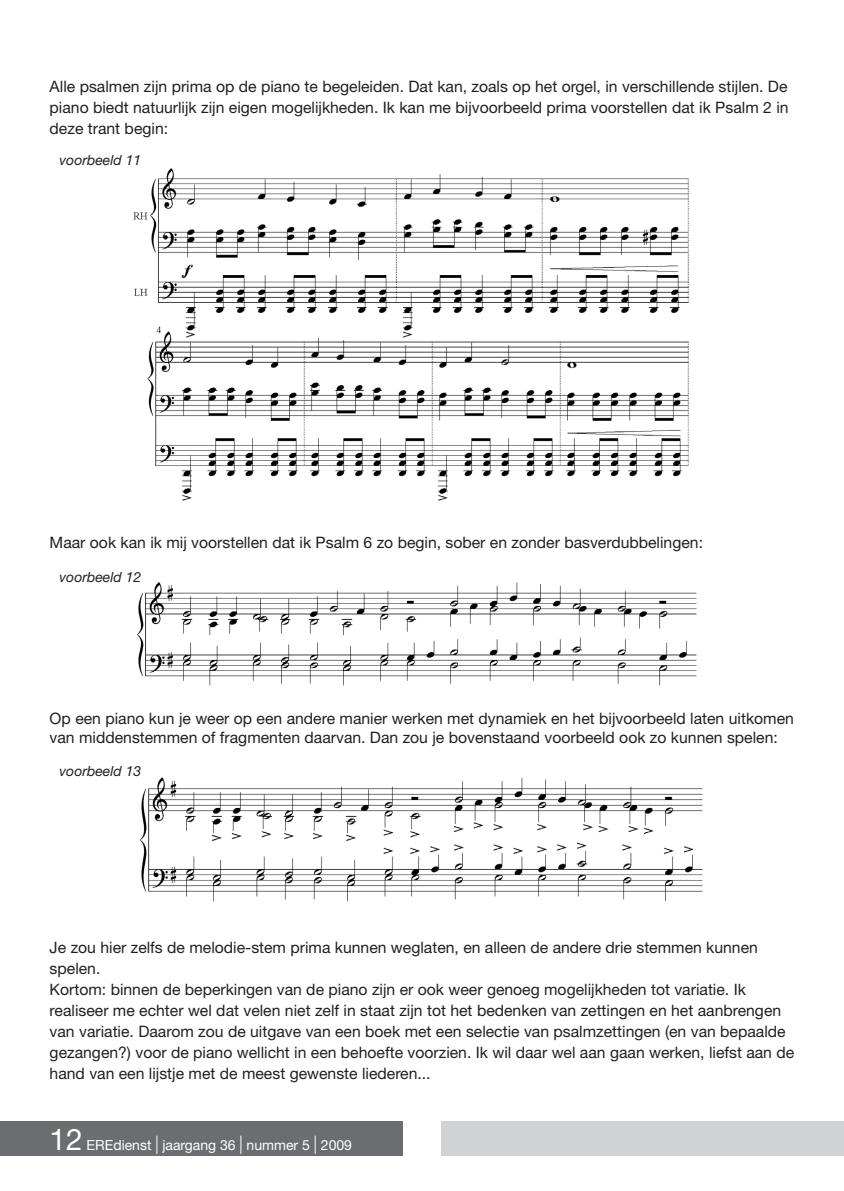
<style>
.page{position:relative;width:844px;height:1191px;background:#fff}
.page>*{position:absolute;margin:0;border:0;box-sizing:border-box;transform-origin:0 0}
.Platte_tekst_vet{font:15.75px/21px "Helvetica Neue LT Std";color:#231f20}
.t1{font:14px "Helvetica Neue LT Std";color:#fff}
.Platte_tekst_vet-2{font:italic 14px "Helvetica Neue LT Std";color:#231f20}
.s1{font-size:29.75px}
.s2{font-size:18.2px}
</style>
<div class="page">
<div style="left:0;top:1121px;width:402px;height:35px;background:#6c6d70"></div>
<hr style="left:843px;top:1121px;width:1px;height:35px;background:#d1d2d4">
<div style="left:441px;top:1121px;width:402px;height:35px;background:#d1d2d4"></div>
<img style="left:133px;top:168px;width:556px;height:333px">
<img style="left:137px;top:582px;width:560px;height:104px">
<img style="left:140px;top:777px;width:563px;height:125px">
<p class="Platte_tekst_vet" style="left:50px;top:75px;width:740px;text-align:justify">Alle psalmen zijn prima op de piano te begeleiden. Dat kan, zoals op het orgel, in verschillende stijlen. De piano biedt natuurlijk zijn eigen mogelijkheden. Ik kan me bijvoorbeeld prima voorstellen dat ik Psalm 2 in deze trant begin:</p>
<p class="Platte_tekst_vet-2" style="left:60px;top:151px;width:83px">voorbeeld 11</p>
<p class="Platte_tekst_vet" style="left:50px;top:532px;width:654px">Maar ook kan ik mij voorstellen dat ik Psalm 6 zo begin, sober en zonder basverdubbelingen:</p>
<p class="Platte_tekst_vet-2" style="left:60px;top:569px;width:83px">voorbeeld 12</p>
<p class="Platte_tekst_vet" style="left:50px;top:708px;width:745px;line-height:18.9px">Op een piano kun je weer op een andere manier werken met dynamiek en het bijvoorbeeld laten uitkomen van middenstemmen of fragmenten daarvan. Dan zou je bovenstaand voorbeeld ook zo kunnen spelen:</p>
<p class="Platte_tekst_vet-2" style="left:60px;top:763px;width:83px">voorbeeld 13</p>
<p class="Platte_tekst_vet" style="left:50px;top:936px;width:709px">Je zou hier zelfs de melodie-stem prima kunnen weglaten, en alleen de andere drie stemmen kunnen spelen.</p>
<p class="Platte_tekst_vet" style="left:50px;top:978px;width:746px">Kortom: binnen de beperkingen van de piano zijn er ook weer genoeg mogelijkheden tot variatie. Ik realiseer me echter wel dat velen niet zelf in staat zijn tot het bedenken van zettingen en het aanbrengen van variatie. Daarom zou de uitgave van een boek met een selectie van psalmzettingen (en van bepaalde gezangen?) voor de piano wellicht in een behoefte voorzien. Ik wil daar wel aan gaan werken, liefst aan de hand van een lijstje met de meest gewenste liederen...</p>
<p class="t1" style="left:50px;top:1136px;width:304px"><span class="s1">12</span> EREdienst <span class="s2">|</span> jaargang 36 <span class="s2">|</span> nummer 5 <span class="s2">|</span> 2009</p>
</div>
